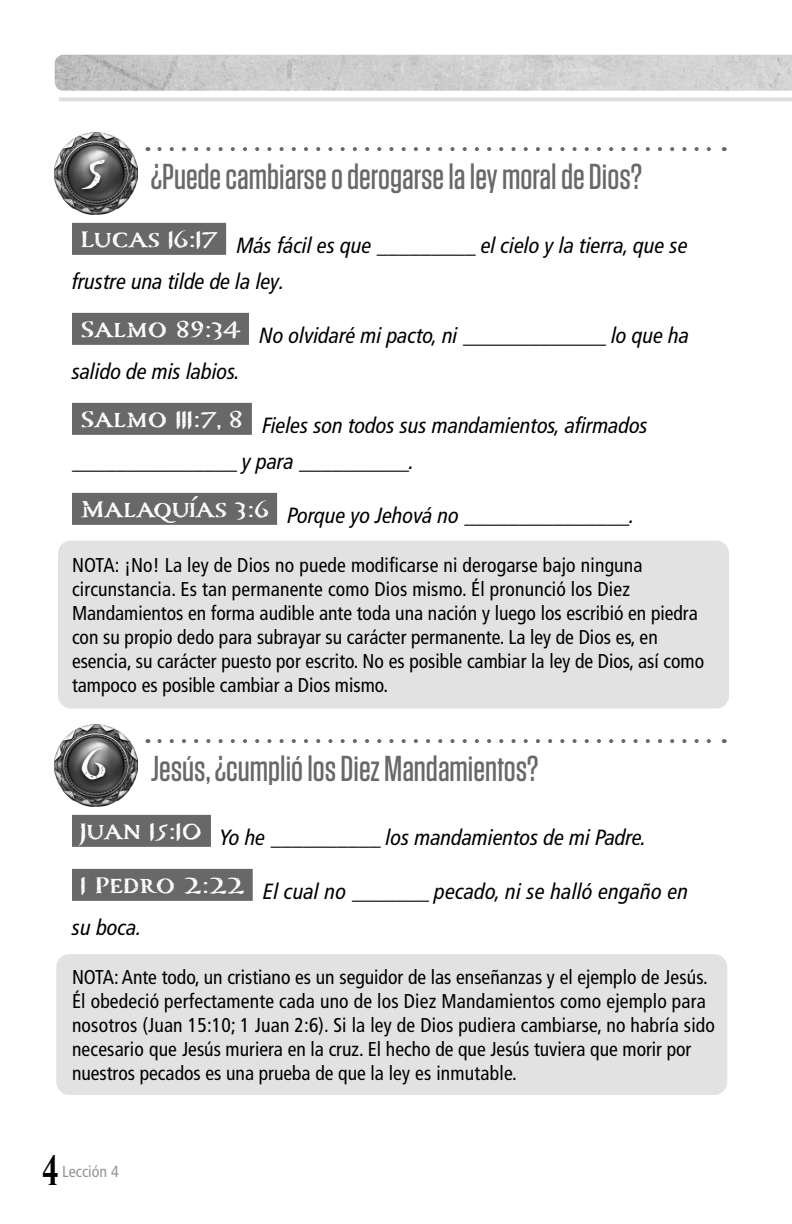
<style>
.page{position:relative;width:792px;height:1224px;background:#fff}
.page>*{position:absolute;margin:0;border:0;box-sizing:border-box;transform-origin:0 0}
.Compass_Numbers{font:700 50px "Carta Marina";color:#fff}
.t1{font:44px "Desire Pro";color:#000}
.Questions_1{font:500 36px "Tungsten";color:#686868}
.Scripture_with_blanks{font:italic condensed 22px/36px "Frutiger LT Pro";color:#000}
.NOTE{font:condensed 20px/24px "Frutiger LT Pro";color:#000}
.t2{font:condensed 16px "Frutiger LT Pro";color:#949494}
</style>
<div class="page">
<img style="left:55px;top:55px;width:737px;height:36px">
<hr style="left:60px;top:97px;width:732px;height:4px;background:#dedede">
<div style="left:72px;top:223px;width:154px;height:32px;background:#686868"></div>
<div style="left:72px;top:313px;width:177px;height:32px;background:#686868"></div>
<div style="left:72px;top:403px;width:180px;height:32px;background:#686868"></div>
<div style="left:72px;top:493px;width:205px;height:32px;background:#686868"></div>
<div style="left:72px;top:815px;width:139px;height:32px;background:#686868"></div>
<div style="left:72px;top:869px;width:181px;height:32px;background:#686868"></div>
<img style="left:54px;top:133px;width:83px;height:82px">
<div style="left:75px;top:155px;width:35px;height:41px;background:#000;opacity:.75"></div>
<img style="left:54px;top:725px;width:83px;height:82px">
<div style="left:76px;top:744px;width:35px;height:43px;background:#000;opacity:.75"></div>
<svg style="left:159px;top:147px;width:552px;height:4px"></svg>
<div style="left:58px;top:541px;width:671px;height:167px;background:#e2e2e2;border-radius:13px"></div>
<svg style="left:159px;top:739px;width:552px;height:4px"></svg>
<div style="left:56px;top:954px;width:671px;height:141px;background:#e2e2e2;border-radius:13px"></div>
<p class="Compass_Numbers" style="left:82px;top:142px;width:25px">5</p>
<p class="Questions_1" style="left:151px;top:158px;width:493px">¿Puede cambiarse o derogarse la ley moral de Dios?</p>
<p class="Scripture_with_blanks" style="left:72px;top:227px;width:617px;text-indent:8px"><sup>Lucas</sup> <sup>16:17</sup> Más fácil es que _________ el cielo y la tierra, que se frustre una tilde de la ley.</p>
<p class="Scripture_with_blanks" style="left:72px;top:317px;width:619px;text-indent:8px"><sup>Salmo</sup> <sup>89:34</sup> No olvidaré mi pacto, ni _____________ lo que ha salido de mis labios.</p>
<p class="Scripture_with_blanks" style="left:72px;top:407px;width:578px;text-indent:8px"><sup>Salmo</sup> <sup>111:7,</sup> <sup>8</sup> Fieles son todos sus mandamientos, afirmados _______________ y para __________.</p>
<p class="Scripture_with_blanks" style="left:80px;top:497px;width:556px"><sup>Malaquías</sup> <sup>3:6</sup> Porque yo Jehová no _______________.</p>
<p class="NOTE" style="left:72px;top:553px;width:634px">NOTA: ¡No! La ley de Dios no puede modificarse ni derogarse bajo ninguna circunstancia. Es tan permanente como Dios mismo. Él pronunció los Diez Mandamientos en forma audible ante toda una nación y luego los escribió en piedra con su propio dedo para subrayar su carácter permanente. La ley de Dios es, en esencia, su carácter puesto por escrito. No es posible cambiar la ley de Dios, así como tampoco es posible cambiar a Dios mismo.</p>
<p class="Compass_Numbers" style="left:81px;top:734px;width:27px">6</p>
<p class="Questions_1" style="left:151px;top:750px;width:389px">Jesús, ¿cumplió los Diez Mandamientos?</p>
<p class="Scripture_with_blanks" style="left:80px;top:819px;width:568px"><sup>Juan</sup> <sup>15:10</sup> Yo he __________ los mandamientos de mi Padre.</p>
<p class="Scripture_with_blanks" style="left:72px;top:873px;width:618px;text-indent:8px"><sup>1</sup> <sup>Pedro</sup> <sup>2:22</sup> El cual no _______ pecado, ni se halló engaño en su boca.</p>
<p class="NOTE" style="left:72px;top:965px;width:644px">NOTA: Ante todo, un cristiano es un seguidor de las enseñanzas y el ejemplo de Jesús.<br>Él obedeció perfectamente cada uno de los Diez Mandamientos como ejemplo para nosotros (Juan 15:10; 1 Juan 2:6). Si la ley de Dios pudiera cambiarse, no habría sido necesario que Jesús muriera en la cruz. El hecho de que Jesús tuviera que morir por nuestros pecados es una prueba de que la ley es inmutable.</p>
<h2 class="t1" style="left:43px;top:1144px;width:17px">4</h2>
<p class="t2" style="left:62px;top:1162px;width:58px">Lección 4</p>
</div>
